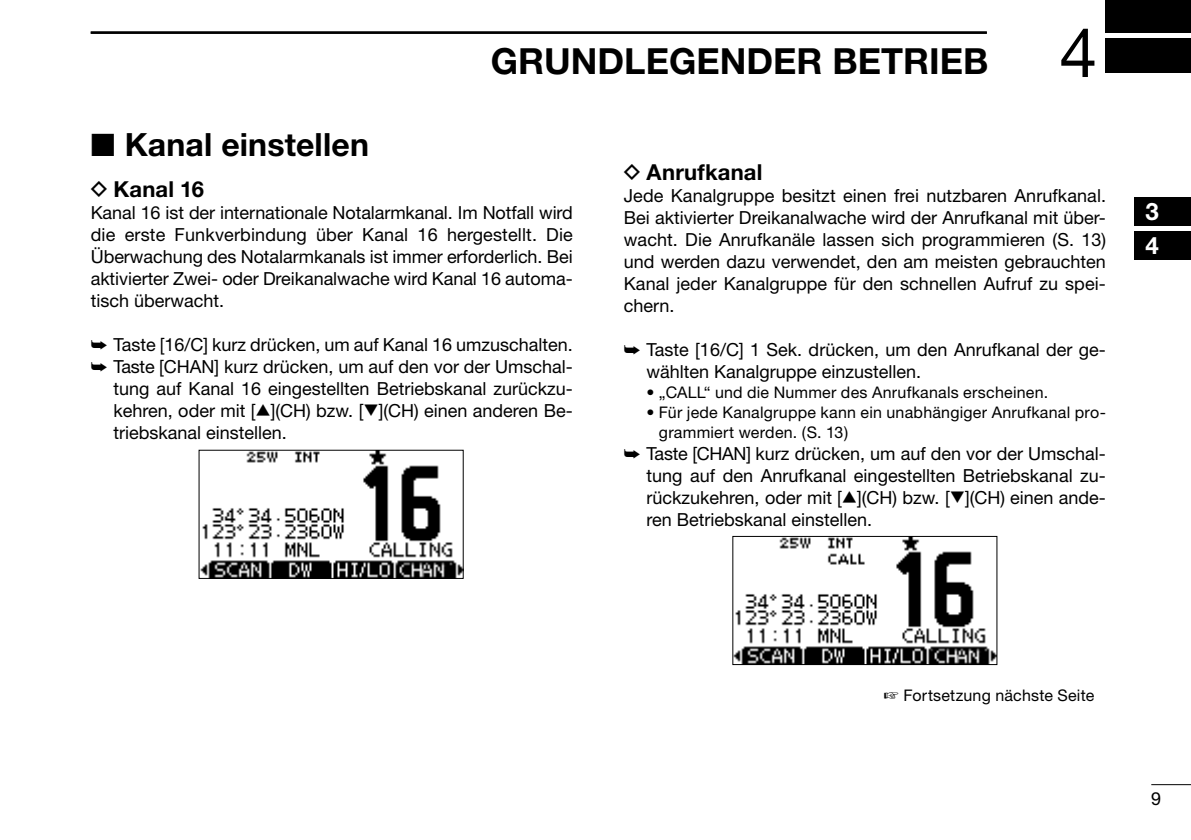
<style>
.page{position:relative;width:1191px;height:840px;background:#fff}
.page>*{position:absolute;margin:0;border:0;box-sizing:border-box;transform-origin:0 0}
.t1{font:700 36px "Helvetica Neue";color:#000}
.t2{font:700 32px "Helvetica Neue";letter-spacing:.005em;color:#000}
.t3{font:700 24px/34px "Helvetica Neue";color:#fff}
.t4{font:700 22px "Helvetica Neue";letter-spacing:.01em;color:#000}
.t5{font:18px/22px "Helvetica Neue";color:#000;text-align:justify}
.t6{font:16px/20px "Helvetica Neue";letter-spacing:.015em;color:#000}
.s1{font-weight:400;font-size:68px}
.s2{font-family:"Icom Product Font";font-weight:400}
.s3{font-family:"Icom Helvetica"}
</style>
<div class="page">
<hr style="left:1151px;top:783px;width:40px;height:1px;background:#000">
<div style="left:1134px;top:197px;width:57px;height:28px;background:#000"></div>
<div style="left:1134px;top:231px;width:57px;height:28px;background:#000"></div>
<hr style="left:91px;top:31px;width:895px;height:3px;background:#000">
<div style="left:1106px;top:0;width:85px;height:33px;background:#000"></div>
<div style="left:1106px;top:38px;width:85px;height:34px;background:#000"></div>
<img style="left:734px;top:537px;width:261px;height:125px">
<div style="left:732px;top:535px;width:265px;height:129px;border:1px solid #000"></div>
<img style="left:200px;top:451px;width:262px;height:125px">
<div style="left:198px;top:449px;width:266px;height:129px;border:1px solid #000"></div>
<h1 class="t1" style="left:491px;top:39px;width:608px">GRUNDLEGENDER BETRIEB <span class="s1">4</span></h1>
<h2 class="t2" style="left:91px;top:124px;width:280px">■ Kanal einstellen</h2>
<p class="t4" style="left:91px;top:175px;width:115px"><span class="s2">D</span> Kanal 16</p>
<p class="t5" style="left:91px;top:201px;width:484px">Kanal 16 ist der internationale Notalarmkanal. Im Notfall wird die erste Funkverbindung über Kanal 16 hergestellt. Die Überwachung des Notalarmkanals ist immer erforderlich. Bei aktivierter Zwei- oder Dreikanalwache wird Kanal 16 automa&shy;tisch überwacht.</p>
<p class="t5" style="left:91px;top:333px;width:483px">➥ Taste [16/C] kurz drücken, um auf Kanal 16 umzuschalten.</p>
<p class="t5" style="left:91px;top:355px;width:483px">➥ Taste [CHAN] kurz drücken, um auf den vor der Umschal-</p>
<p class="t5" style="left:113px;top:377px;width:461px">tung auf Kanal 16 eingestellten Betriebskanal zurückzu-</p>
<p class="t5" style="left:113px;top:399px;width:461px">kehren, oder mit [<span class="s3">∫</span>](CH) bzw. [<span class="s3">√</span>](CH) einen anderen Be-</p>
<p class="t5" style="left:113px;top:421px;width:175px">triebskanal einstellen.</p>
<p class="t4" style="left:624px;top:158px;width:140px"><span class="s2">D</span> Anrufkanal</p>
<p class="t5" style="left:624px;top:184px;width:484px">Jede Kanalgruppe besitzt einen frei nutzbaren Anrufkanal.<br>Bei aktivierter Dreikanalwache wird der Anrufkanal mit über&shy;wacht. Die Anrufkanäle lassen sich programmieren (S. 13) und werden dazu verwendet, den am meisten gebrauchten Kanal jeder Kanalgruppe für den schnellen Aufruf zu spei&shy;chern.</p>
<p class="t5" style="left:646px;top:338px;width:461px;text-indent:-23px">➥ Taste [16/C] 1 Sek. drücken, um den Anrufkanal der ge&shy;wählten Kanalgruppe einzustellen.</p>
<p class="t6" style="left:646px;top:381px;width:403px">• „CALL“ und die Nummer des Anrufkanals erscheinen.</p>
<p class="t6" style="left:659px;top:401px;width:448px;text-indent:-12px">• Für jede Kanalgruppe kann ein unabhängiger Anrufkanal pro&shy;grammiert werden. (S. 13)</p>
<p class="t5" style="left:646px;top:442px;width:461px;text-indent:-23px">➥ Taste [CHAN] kurz drücken, um auf den vor der Umschal&shy;tung auf den Anrufkanal eingestellten Betriebskanal zu&shy;rückzukehren, oder mit [<span class="s3">∫</span>](CH) bzw. [<span class="s3">√</span>](CH) einen ande&shy;ren Betriebskanal einstellen.</p>
<h3 class="t3" style="left:1145px;top:194px;width:15px">3<br>4</h3>
<p class="t6" style="left:903px;top:684px;width:192px">Fortsetzung nächste Seite</p>
<p class="t5" style="left:1151px;top:786px;width:12px">9</p>
</div>
